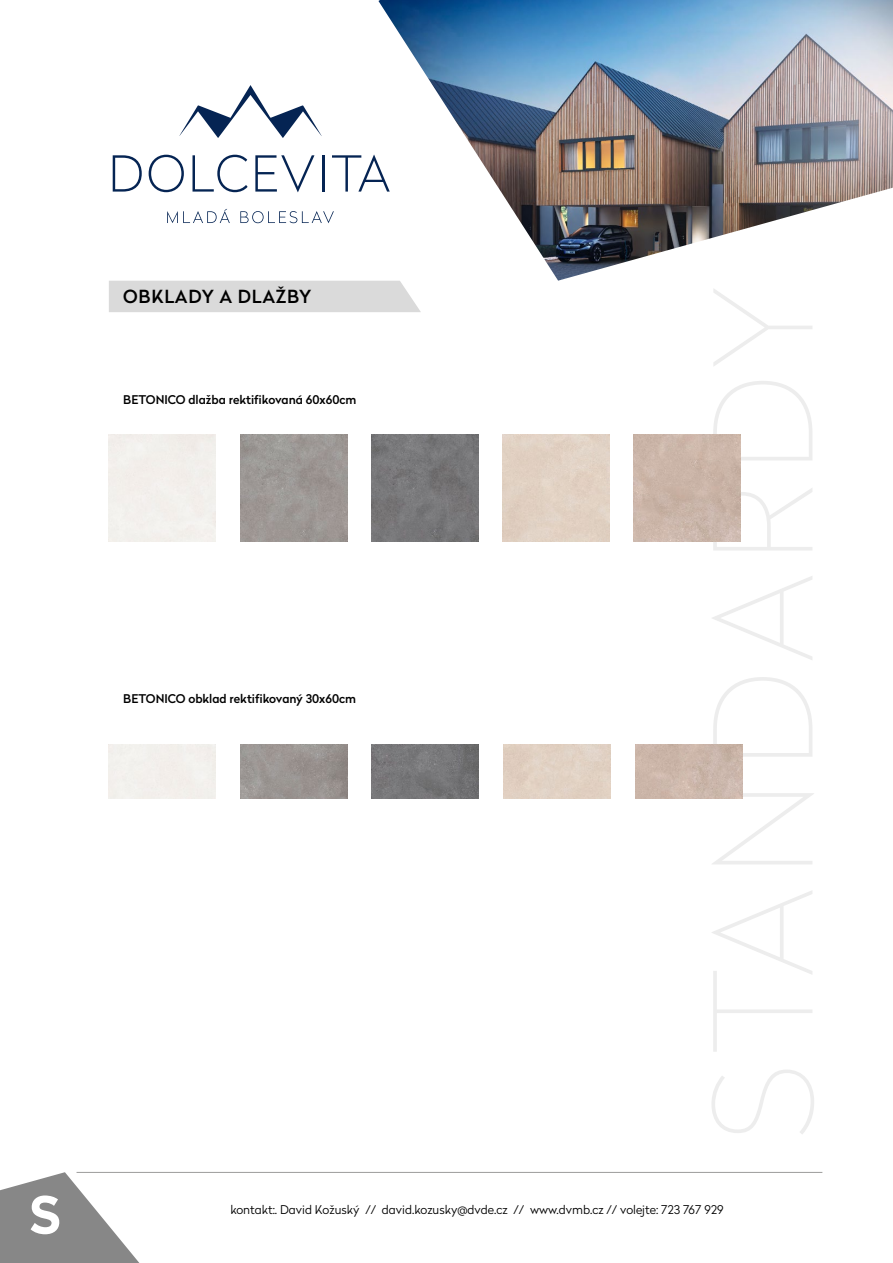
<style>
.page{position:relative;width:893px;height:1263px;background:#fff}
.page>*{position:absolute;margin:0;border:0;box-sizing:border-box;transform-origin:0 0}
.t1{font:700 51px "Radikal";color:#fff}
.t2{font:500 18px "Radikal";letter-spacing:.04em;color:#000}
.t3{font:300 12px "Radikal";color:#000}
.t4{font:500 12px "Radikal";color:#000}
</style>
<div class="page">
<svg style="left:0;top:1172px;width:139px;height:91px"></svg>
<div style="left:109px;top:281px;width:312px;height:31px;background:#dadada"></div>
<img style="left:240px;top:745px;width:107px;height:53px">
<img style="left:372px;top:745px;width:107px;height:53px">
<img style="left:635px;top:745px;width:107px;height:53px">
<img style="left:240px;top:434px;width:107px;height:107px">
<img style="left:371px;top:434px;width:107px;height:107px">
<img style="left:634px;top:434px;width:107px;height:107px">
<hr style="left:77px;top:1172px;width:745px;height:1px;background:#9d9d9c">
<img style="left:378px;top:0;width:515px;height:281px">
<svg style="left:179px;top:85px;width:143px;height:53px"></svg>
<svg style="left:113px;top:155px;width:29px;height:37px"></svg>
<svg style="left:149px;top:155px;width:35px;height:37px"></svg>
<svg style="left:193px;top:155px;width:55px;height:37px"></svg>
<svg style="left:255px;top:155px;width:59px;height:37px"></svg>
<hr style="left:322px;top:155px;width:2px;height:37px;background:#052453">
<svg style="left:332px;top:155px;width:58px;height:37px"></svg>
<svg style="left:167px;top:209px;width:63px;height:14px"></svg>
<svg style="left:240px;top:211px;width:94px;height:12px"></svg>
<p class="t2" style="left:123px;top:284px;width:190px">OBKLADY A DLAŽBY</p>
<p class="t4" style="left:123px;top:391px;width:235px">BETONICO dlažba rektifikovaná 60x60cm</p>
<p class="t4" style="left:123px;top:690px;width:234px">BETONICO obklad rektifikovaný 30x60cm</p>
<p class="t1" style="left:30px;top:1178px;width:32px">S</p>
<p class="t3" style="left:230px;top:1201px;width:495px">kontakt:. David Kožuský // david.kozusky@dvde.cz // www.dvmb.cz // volejte: 723 767 929</p>
</div>
